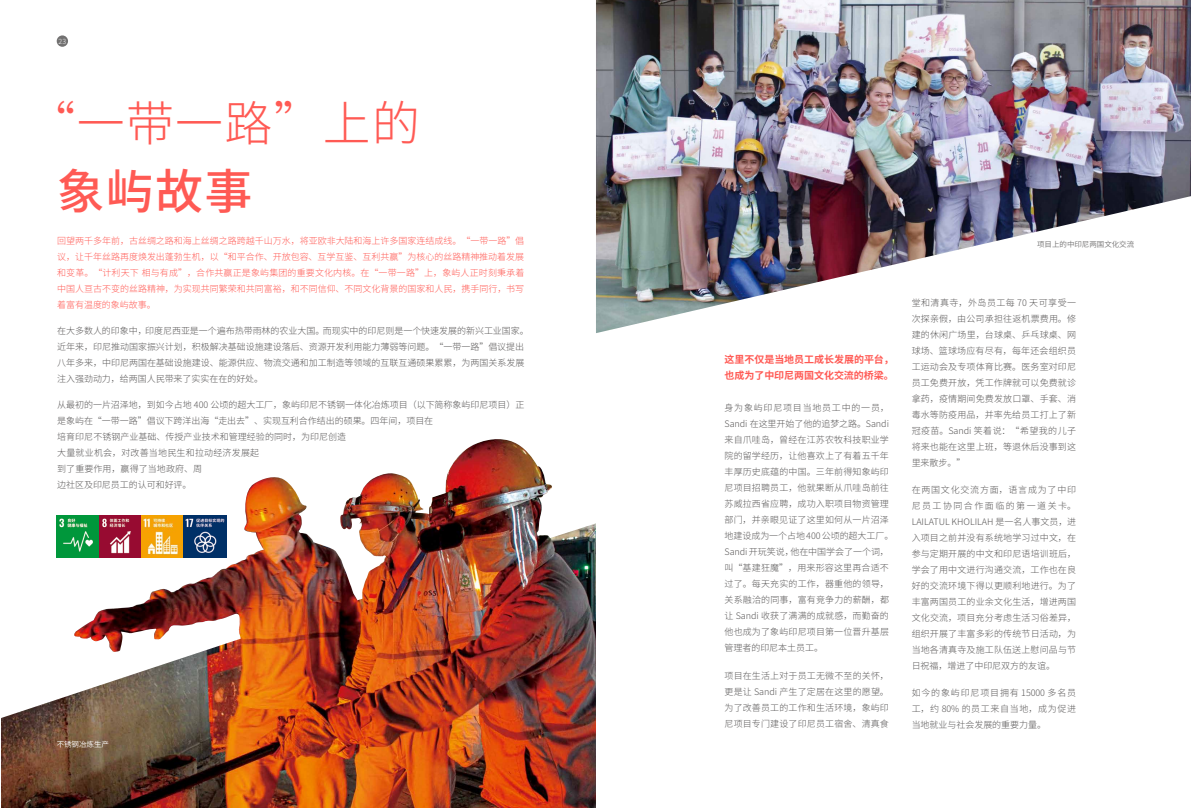
<style>
.page{position:relative;width:1191px;height:808px;background:#fff}
.page>*{position:absolute;margin:0;border:0;box-sizing:border-box;transform-origin:0 0}
.t1{font:300 48px "Source Han Sans CN";letter-spacing:.025em;color:#ff5a54}
.t2{font:500 48px "Source Han Sans CN";color:#ff5a54}
.t3{font:700 10px/16px "Source Han Sans CN";letter-spacing:-.005em;color:#ff5a54}
.t4{font:300 9px/16px "Source Han Sans CN";letter-spacing:.005em;color:#595757;text-align:justify}
.t5{font:300 9px/16px "Source Han Sans CN";color:#ff5a54;text-align:justify}
.t6{font:7.5px "Source Han Sans CN";letter-spacing:-.005em;color:#727171}
.t7{font:7.5px "Source Han Sans CN";letter-spacing:-.005em;color:#fff}
.t8{font:300 7px "Source Han Sans CN";color:#fff}
</style>
<div class="page">
<div style="left:57px;top:35px;width:11px;height:12px;background:#727171;border-radius:50%"></div>
<img style="left:1px;top:722px;width:594px;height:86px">
<img style="left:1px;top:439px;width:595px;height:283px">
<img style="left:596px;top:0;width:595px;height:333px">
<img style="left:57px;top:515px;width:169px;height:43px">
<p class="t8" style="left:59px;top:37px;width:9px">23</p>
<h1 class="t1" style="left:28px;top:97px;width:394px">“一带一路”上的</h1>
<h1 class="t2" style="left:57px;top:165px;width:197px">象屿故事</h1>
<p class="t5" style="left:57px;top:233px;width:469px">回望两千多年前，古丝绸之路和海上丝绸之路跨越千山万水，将亚欧非大陆和海上许多国家连结成线。“一带一路”倡议，让千年丝路再度焕发出蓬勃生机，以“和平合作、开放包容、互学互鉴、互利共赢”为核心的丝路精神推动着发展和变革。“计利天下 相与有成”，合作共赢正是象屿集团的重要文化内核。在“一带一路”上，象屿人正时刻秉承着中国人亘古不变的丝路精神，为实现共同繁荣和共同富裕，和不同信仰、不同文化背景的国家和人民，携手同行，书写着富有温度的象屿故事。</p>
<p class="t4" style="left:57px;top:323px;width:473px;text-align:left">在大多数人的印象中，印度尼西亚是一个遍布热带雨林的农业大国。而现实中的印尼则是一个快速发展的新兴工业国家。近年来，印尼推动国家振兴计划，积极解决基础设施建设落后、资源开发利用能力薄弱等问题。“一带一路”倡议提出八年多来，中印尼两国在基础设施建设、能源供应、物流交通和加工制造等领域的互联互通硕果累累，为两国关系发展注入强劲动力，给两国人民带来了实实在在的好处。</p>
<p class="t4" style="left:57px;top:397px;width:469px;text-align:left">从最初的一片沼泽地，到如今占地 400 公顷的超大工厂，象屿印尼不锈钢一体化冶炼项目（以下简称象屿印尼项目）正是象屿在“一带一路”倡议下跨洋出海“走出去”、实现互利合作结出的硕果。四年间，项目在<br>培育印尼不锈钢产业基础、传授产业技术和管理经验的同时，为印尼创造<br>大量就业机会，对改善当地民生和拉动经济发展起<br>到了重要作用，赢得了当地政府、周<br>边社区及印尼员工的认可和好评。</p>
<p class="t7" style="left:57px;top:740px;width:54px">不锈钢冶炼生产</p>
<p class="t3" style="left:724px;top:352px;width:171px">这里不仅是当地员工成长发展的平台，也成为了中印尼两国文化交流的桥梁。</p>
<p class="t4" style="left:724px;top:400px;width:170px;text-align:left">身为象屿印尼项目当地员工中的一员，<br>Sandi 在这里开始了他的追梦之路。Sandi来自爪哇岛，曾经在江苏农牧科技职业学院的留学经历，让他喜欢上了有着五千年丰厚历史底蕴的中国。三年前得知象屿印尼项目招聘员工，他就果断从爪哇岛前往苏威拉西省应聘，成功入职项目物资管理部门，并亲眼见证了这里如何从一片沼泽地建设成为一个占地 400 公顷的超大工厂。<br>Sandi 开玩笑说，他在中国学会了一个词，叫“基建狂魔”，用来形容这里再合适不过了。每天充实的工作，器重他的领导，关系融洽的同事，富有竞争力的薪酬，都让 Sandi 收获了满满的成就感，而勤奋的他也成为了象屿印尼项目第一位晋升基层管理者的印尼本土员工。</p>
<p class="t4" style="left:724px;top:667px;width:166px">项目在生活上对于员工无微不至的关怀，更是让 Sandi 产生了定居在这里的愿望。为了改善员工的工作和生活环境，象屿印尼项目专门建设了印尼员工宿舍、清真食</p>
<p class="t6" style="left:1037px;top:240px;width:99px">项目上的中印尼两国文化交流</p>
<p class="t4" style="left:911px;top:294px;width:166px">堂和清真寺，外岛员工每 70 天可享受一次探亲假，由公司承担往返机票费用。修建的休闲广场里，台球桌、乒乓球桌、网球场、篮球场应有尽有，每年还会组织员工运动会及专项体育比赛。医务室对印尼员工免费开放，凭工作牌就可以免费就诊拿药，疫情期间免费发放口罩、手套、消毒水等防疫用品，并率先给员工打上了新冠疫苗。Sandi 笑着说：“希望我的儿子将来也能在这里上班，等退休后没事到这里来散步。”</p>
<p class="t4" style="left:911px;top:482px;width:166px">在两国文化交流方面，语言成为了中印尼员工协同合作面临的第一道关卡。LAILATUL KHOLILAH 是一名人事文员，进入项目之前并没有系统地学习过中文，在参与定期开展的中文和印尼语培训班后，学会了用中文进行沟通交流，工作也在良好的交流环境下得以更顺利地进行。为了丰富两国员工的业余文化生活，增进两国文化交流，项目充分考虑生活习俗差异，组织开展了丰富多彩的传统节日活动，为当地各清真寺及施工队伍送上慰问品与节日祝福，增进了中印尼双方的友谊。</p>
<p class="t4" style="left:911px;top:685px;width:166px">如今的象屿印尼项目拥有 15000 多名员工，约 80% 的员工来自当地，成为促进当地就业与社会发展的重要力量。</p>
</div>
